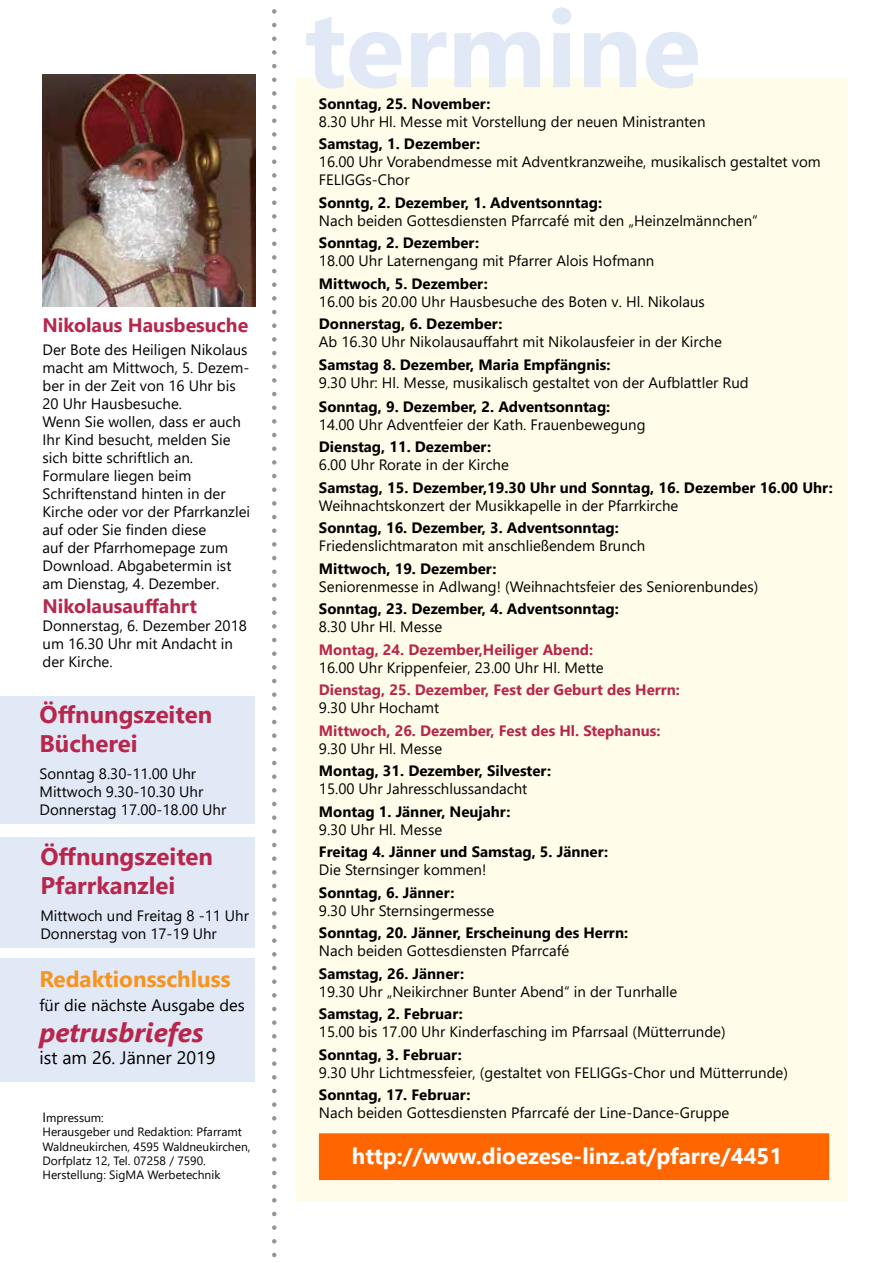
<style>
.page{position:relative;width:893px;height:1263px;background:#fff}
.page>*{position:absolute;margin:0;border:0;box-sizing:border-box;transform-origin:0 0}
.t1{font:700 108px "Segoe UI";color:#e1e8f6}
.t2{font:italic 700 27px "Segoe UI";color:#b7274c}
.t3{font:700 24px/28.8px "Segoe UI";color:#b7274c}
.t4{font:700 22.5px "Segoe UI";color:#fff}
.t5{font:700 22.5px "Segoe UI";color:#f7941e}
.t6{font:700 19.5px "Segoe UI";color:#b7274c}
.t7{font:18px "Segoe UI";color:#000}
.t8{font:16.5px "Segoe UI";color:#000}
.t9{font:15px/18px "Segoe UI";color:#000}
.t10{font:700 15px "Segoe UI";color:#000}
.t11{font:700 15px "Segoe UI";color:#b7274c}
.t12{font:12px/14.4px "Segoe UI";color:#000}
.s1{font-size:13.5px}
</style>
<div class="page">
<div style="left:297px;top:78px;width:551px;height:1123px;background:#fffde9"></div>
<svg style="left:272px;top:9px;width:5px;height:1249px"></svg>
<img style="left:43px;top:74px;width:212px;height:233px">
<div style="left:0;top:696px;width:254px;height:127px;background:#e1e8f6"></div>
<div style="left:0;top:837px;width:254px;height:111px;background:#e1e8f6"></div>
<div style="left:0;top:958px;width:254px;height:123px;background:#e1e8f6"></div>
<div style="left:319px;top:1133px;width:510px;height:47px;background:#f60;border:2px solid #f60"></div>
<h3 class="t6" style="left:43px;top:307px;width:207px">Nikolaus Hausbesuche</h3>
<p class="t9" style="left:43px;top:339px;width:209px">Der Bote des Heiligen Nikolaus macht am Mittwoch, 5. Dezem&shy;ber in der Zeit von 16 Uhr bis<br>20 Uhr Hausbesuche.<br>Wenn Sie wollen, dass er auch<br>Ihr Kind besucht, melden Sie sich bitte schriftlich an.<br>Formulare liegen beim<br>Schriftenstand hinten in der<br>Kirche oder vor der Pfarrkanzlei auf oder Sie finden diese<br>auf der Pfarrhomepage zum<br>Download. Abgabetermin ist am Dienstag, 4. Dezember.</p>
<h3 class="t6" style="left:43px;top:587px;width:156px">Nikolausauffahrt</h3>
<p class="t9" style="left:43px;top:615px;width:206px">Donnerstag, 6. Dezember 2018 um 16.30 Uhr mit Andacht in der Kirche.</p>
<h3 class="t3" style="left:40px;top:698px;width:174px">Öffnungszeiten<br>Bücherei</h3>
<p class="t9" style="left:40px;top:763px;width:188px">Sonntag 8.30-11.00 Uhr<br>Mittwoch 9.30-10.30 Uhr<br>Donnerstag 17.00-18.00 Uhr</p>
<h3 class="t3" style="left:40px;top:840px;width:174px">Öffnungszeiten<br>Pfarrkanzlei</h3>
<p class="t9" style="left:40px;top:905px;width:210px">Mittwoch und Freitag 8 -11 Uhr<br>Donnerstag von 17-19 Uhr</p>
<h3 class="t5" style="left:39px;top:957px;width:193px">Redaktionsschluss</h3>
<p class="t8" style="left:39px;top:989px;width:207px">für die nächste Ausgabe des</p>
<h2 class="t2" style="left:39px;top:1007px;width:166px">petrusbriefes</h2>
<p class="t7" style="left:39px;top:1040px;width:178px">ist am 26. Jänner 2019</p>
<p class="t12" style="left:43px;top:1109px;width:209px"><span class="s1">I</span>mpressum:<br>Herausgeber und Redaktion: Pfarramt<br>Waldneukirchen, 4595 Waldneukirchen,<br>Dorfplatz 12, Tel. 07258 / 7590.<br>Herstellung: SigMA Werbetechnik</p>
<h1 class="t1" style="left:304px;top:-53px;width:398px">termine</h1>
<p class="t10" style="left:319px;top:89px;width:173px">Sonntag, 25. November:</p>
<p class="t9" style="left:319px;top:111px;width:388px">8.30 Uhr Hl. Messe mit Vorstellung der neuen Ministranten</p>
<p class="t10" style="left:319px;top:130px;width:163px">Samstag, 1. Dezember:</p>
<p class="t9" style="left:319px;top:152px;width:503px">16.00 Uhr Vorabendmesse mit Adventkranzweihe, musikalisch gestaltet vom<br>FELIGGs-Chor</p>
<p class="t10" style="left:319px;top:188px;width:285px">Sonntg, 2. Dezember, 1. Adventsonntag:</p>
<p class="t9" style="left:319px;top:210px;width:440px">Nach beiden Gottesdiensten Pfarrcafé mit den „Heinzelmännchen“</p>
<p class="t10" style="left:319px;top:229px;width:162px">Sonntag, 2. Dezember:</p>
<p class="t9" style="left:319px;top:251px;width:337px">18.00 Uhr Laternengang mit Pfarrer Alois Hofmann</p>
<p class="t10" style="left:319px;top:269px;width:170px">Mittwoch, 5. Dezember:</p>
<p class="t9" style="left:319px;top:291px;width:387px">16.00 bis 20.00 Uhr Hausbesuche des Boten v. Hl. Nikolaus</p>
<p class="t10" style="left:319px;top:310px;width:185px">Donnerstag, 6. Dezember:</p>
<p class="t9" style="left:319px;top:332px;width:404px">Ab 16.30 Uhr Nikolausauffahrt mit Nikolausfeier in der Kirche</p>
<p class="t10" style="left:319px;top:350px;width:293px">Samstag 8. Dezember, Maria Empfängnis:</p>
<p class="t9" style="left:319px;top:372px;width:431px">9.30 Uhr: Hl. Messe, musikalisch gestaltet von der Aufblattler Rud</p>
<p class="t10" style="left:319px;top:392px;width:293px">Sonntag, 9. Dezember, 2. Adventsonntag:</p>
<p class="t9" style="left:319px;top:414px;width:328px">14.00 Uhr Adventfeier der Kath. Frauenbewegung</p>
<p class="t10" style="left:319px;top:433px;width:174px">Dienstag, 11. Dezember:</p>
<p class="t9" style="left:319px;top:455px;width:192px">6.00 Uhr Rorate in der Kirche</p>
<p class="t10" style="left:319px;top:473px;width:515px">Samstag, 15. Dezember,19.30 Uhr und Sonntag, 16. Dezember 16.00 Uhr:</p>
<p class="t9" style="left:319px;top:495px;width:361px">Weihnachtskonzert der Musikkapelle in der Pfarrkirche</p>
<p class="t10" style="left:319px;top:514px;width:302px">Sonntag, 16. Dezember, 3. Adventsonntag:</p>
<p class="t9" style="left:319px;top:536px;width:328px">Friedenslichtmaraton mit anschließendem Brunch</p>
<p class="t10" style="left:319px;top:554px;width:179px">Mittwoch, 19. Dezember:</p>
<p class="t9" style="left:319px;top:576px;width:441px">Seniorenmesse in Adlwang! (Weihnachtsfeier des Seniorenbundes)</p>
<p class="t10" style="left:319px;top:595px;width:302px">Sonntag, 23. Dezember, 4. Adventsonntag:</p>
<p class="t9" style="left:319px;top:617px;width:125px">8.30 Uhr Hl. Messe</p>
<p class="t11" style="left:319px;top:635px;width:276px">Montag, 24. Dezember,Heiliger Abend:</p>
<p class="t9" style="left:319px;top:657px;width:286px">16.00 Uhr Krippenfeier, 23.00 Uhr Hl. Mette</p>
<p class="t11" style="left:319px;top:676px;width:362px">Dienstag, 25. Dezember, Fest der Geburt des Herrn:</p>
<p class="t9" style="left:319px;top:698px;width:122px">9.30 Uhr Hochamt</p>
<p class="t11" style="left:319px;top:716px;width:343px">Mittwoch, 26. Dezember, Fest des Hl. Stephanus:</p>
<p class="t9" style="left:319px;top:738px;width:125px">9.30 Uhr Hl. Messe</p>
<p class="t10" style="left:319px;top:757px;width:234px">Montag, 31. Dezember, Silvester:</p>
<p class="t9" style="left:319px;top:779px;width:210px">15.00 Uhr Jahresschlussandacht</p>
<p class="t10" style="left:319px;top:797px;width:193px">Montag 1. Jänner, Neujahr:</p>
<p class="t9" style="left:319px;top:819px;width:125px">9.30 Uhr Hl. Messe</p>
<p class="t10" style="left:319px;top:838px;width:291px">Freitag 4. Jänner und Samstag, 5. Jänner:</p>
<p class="t9" style="left:319px;top:860px;width:169px">Die Sternsinger kommen!</p>
<p class="t10" style="left:319px;top:878px;width:137px">Sonntag, 6. Jänner:</p>
<p class="t9" style="left:319px;top:900px;width:177px">9.30 Uhr Sternsingermesse</p>
<p class="t10" style="left:319px;top:919px;width:311px">Sonntag, 20. Jänner, Erscheinung des Herrn:</p>
<p class="t9" style="left:319px;top:941px;width:252px">Nach beiden Gottesdiensten Pfarrcafé</p>
<p class="t10" style="left:319px;top:959px;width:147px">Samstag, 26. Jänner:</p>
<p class="t9" style="left:319px;top:981px;width:360px">19.30 Uhr „Neikirchner Bunter Abend“ in der Tunrhalle</p>
<p class="t10" style="left:319px;top:1000px;width:146px">Samstag, 2. Februar:</p>
<p class="t9" style="left:319px;top:1022px;width:408px">15.00 bis 17.00 Uhr Kinderfasching im Pfarrsaal (Mütterrunde)</p>
<p class="t10" style="left:319px;top:1040px;width:144px">Sonntag, 3. Februar:</p>
<p class="t9" style="left:319px;top:1062px;width:470px">9.30 Uhr Lichtmessfeier, (gestaltet von FELIGGs-Chor und Mütterrunde)</p>
<p class="t10" style="left:319px;top:1081px;width:153px">Sonntag, 17. Februar:</p>
<p class="t9" style="left:319px;top:1103px;width:412px">Nach beiden Gottesdiensten Pfarrcafé der Line-Dance-Gruppe</p>
<h3 class="t4" style="left:352px;top:1134px;width:432px">http://www.dioezese-linz.at/pfarre/4451</h3>
</div>
